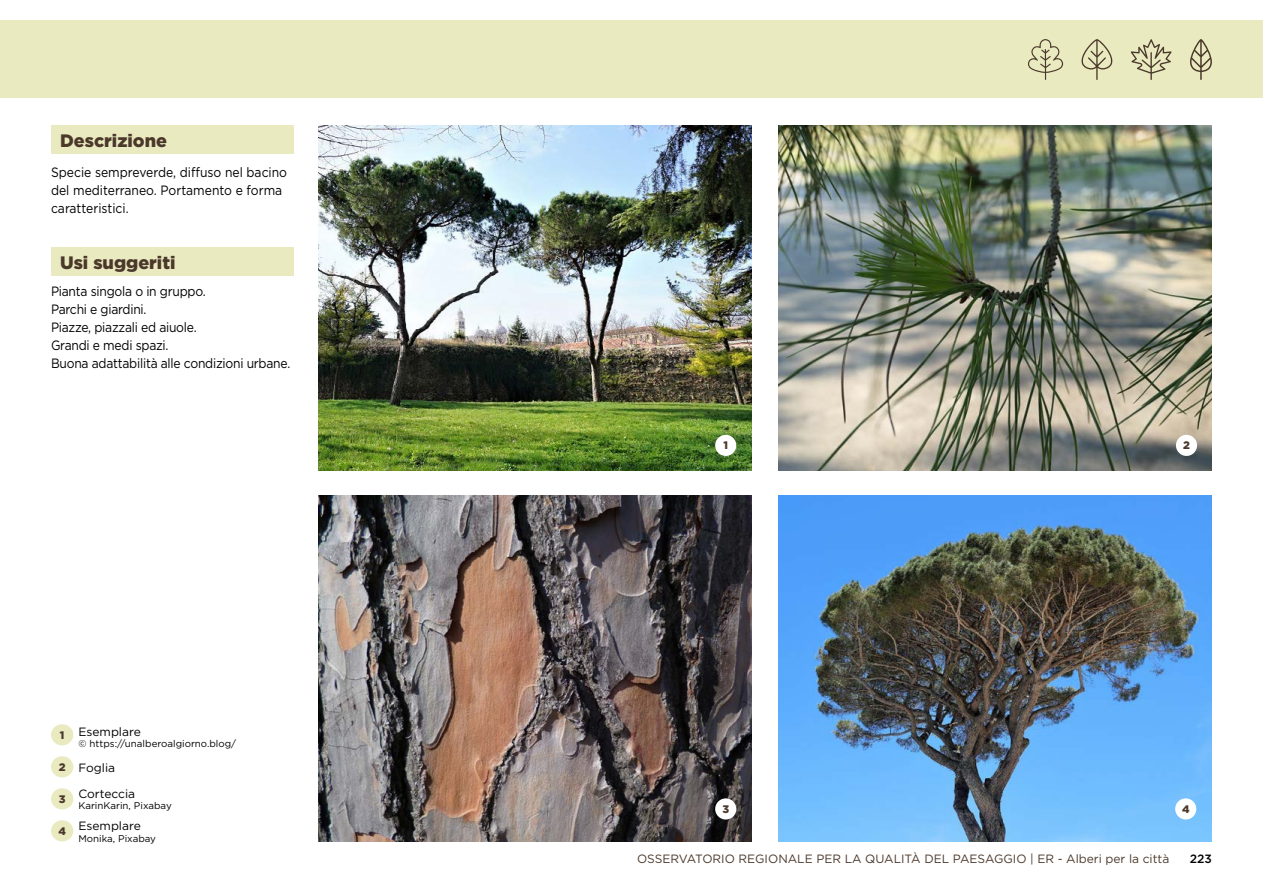
<style>
.page{position:relative;width:1263px;height:893px;background:#fff}
.page>*{position:absolute;margin:0;border:0;box-sizing:border-box;transform-origin:0 0}
.t1{font:900 18px "Gotham";color:#4b382b}
.t2{font:13.5px/18px "Gotham";letter-spacing:-.02em;color:#000;scale:.9 1}
.t3{font:13.5px/18px "Gotham";color:#000;scale:.9 1}
.t4{font:12px "Gotham";color:#4b382b}
.t5{font:12px "Gotham";color:#000}
.t6{font:500 12px "Gotham";color:#000}
.t7{font:900 10.95px "Gotham";color:#4b382b}
.t8{font:9.75px "Gotham";color:#000}
</style>
<div class="page">
<div style="left:0;top:20px;width:1263px;height:77px;background:#e9eac0"></div>
<svg style="left:1081px;top:39px;width:32px;height:41px"></svg>
<svg style="left:1131px;top:39px;width:40px;height:41px"></svg>
<svg style="left:1190px;top:39px;width:22px;height:41px"></svg>
<svg style="left:1028px;top:39px;width:35px;height:41px"></svg>
<img style="left:318px;top:125px;width:433px;height:346px">
<img style="left:779px;top:125px;width:433px;height:346px">
<img style="left:779px;top:496px;width:433px;height:345px">
<img style="left:318px;top:496px;width:433px;height:345px">
<div style="left:715px;top:435px;width:21px;height:21px;background:#fff;border-radius:50%"></div>
<div style="left:1176px;top:435px;width:21px;height:21px;background:#fff;border-radius:50%"></div>
<div style="left:715px;top:798px;width:21px;height:21px;background:#fff;border-radius:50%"></div>
<div style="left:1175px;top:798px;width:21px;height:21px;background:#fff;border-radius:50%"></div>
<div style="left:51px;top:125px;width:242px;height:29px;background:#e9eac0"></div>
<div style="left:51px;top:247px;width:242px;height:29px;background:#e9eac0"></div>
<div style="left:51px;top:724px;width:22px;height:21px;background:#e9eac0;border-radius:50%"></div>
<div style="left:51px;top:756px;width:22px;height:21px;background:#e9eac0;border-radius:50%"></div>
<div style="left:51px;top:788px;width:22px;height:21px;background:#e9eac0;border-radius:50%"></div>
<div style="left:51px;top:820px;width:22px;height:21px;background:#e9eac0;border-radius:50%"></div>
<h1 class="t1" style="left:60px;top:128px;width:108px">Descrizione</h1>
<p class="t3" style="left:51px;top:163px;width:264px">Specie sempreverde, diffuso nel bacino del mediterraneo. Portamento e forma caratteristici.</p>
<h1 class="t1" style="left:60px;top:250px;width:117px">Usi suggeriti</h1>
<p class="t2" style="left:51px;top:282px;width:267px">Pianta singola o in gruppo.<br>Parchi e giardini.<br>Piazze, piazzali ed aiuole.<br>Grandi e medi spazi.<br>Buona adattabilità alle condizioni urbane.</p>
<p class="t5" style="left:60px;top:724px;width:82px"><sub>1</sub> Esemplare</p>
<p class="t5" style="left:78px;top:760px;width:38px">Foglia</p>
<p class="t8" style="left:78px;top:737px;width:159px">© https://unalberoalgiorno.blog/</p>
<p class="t7" style="left:59px;top:759px;width:8px">2</p>
<p class="t5" style="left:78px;top:786px;width:58px">Corteccia</p>
<p class="t8" style="left:78px;top:800px;width:95px">KarinKarin, Pixabay</p>
<p class="t7" style="left:59px;top:791px;width:8px">3</p>
<p class="t5" style="left:58px;top:818px;width:84px"><sub>4</sub> Esemplare</p>
<p class="t8" style="left:78px;top:832px;width:79px">Monika, Pixabay</p>
<p class="t7" style="left:723px;top:438px;width:6px">1</p>
<p class="t7" style="left:1183px;top:438px;width:8px">2</p>
<p class="t7" style="left:722px;top:801px;width:8px">3</p>
<p class="t7" style="left:1182px;top:801px;width:9px">4</p>
<p class="t4" style="left:637px;top:851px;width:534px">OSSERVATORIO REGIONALE PER LA QUALITÀ DEL PAESAGGIO | ER - Alberi per la città</p>
<p class="t6" style="left:1190px;top:850px;width:24px">223</p>
</div>
